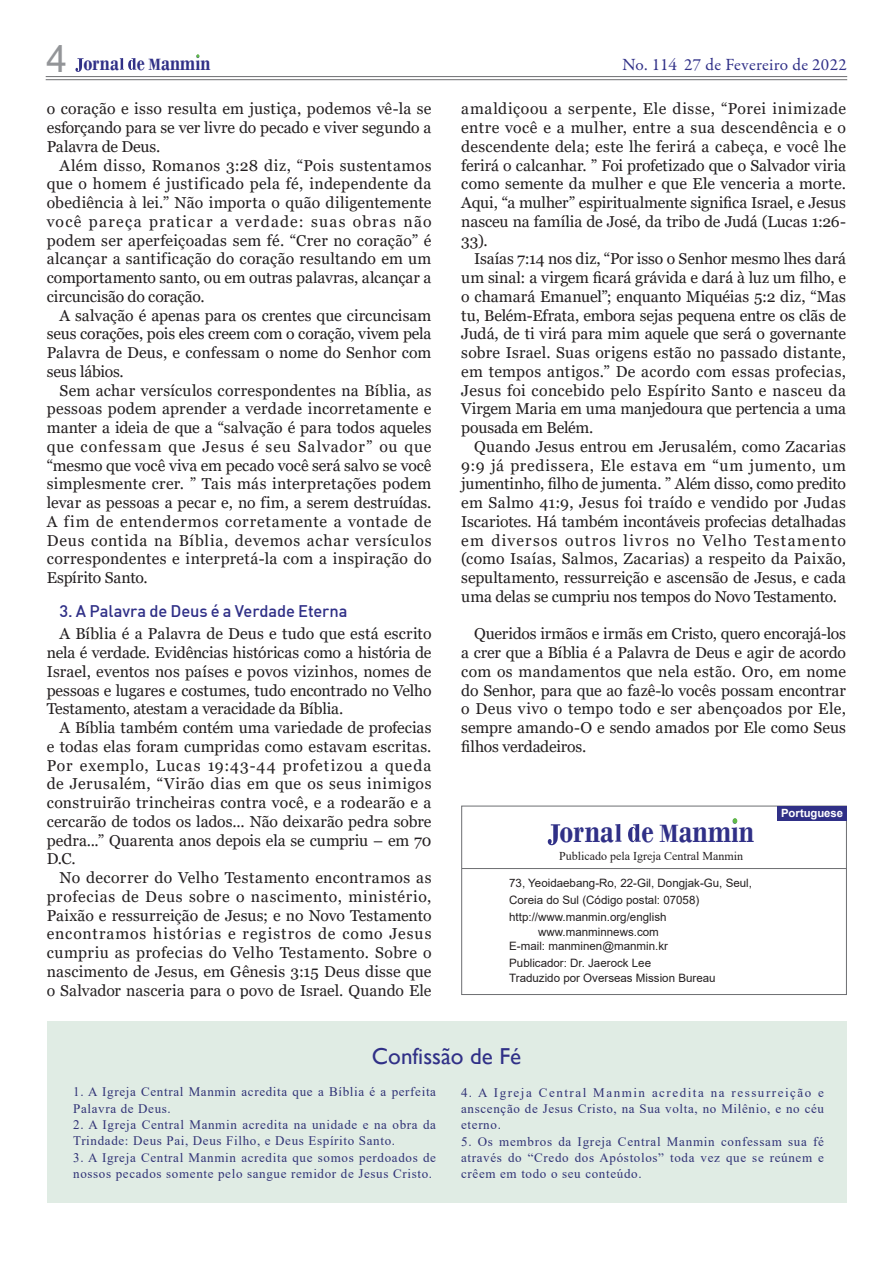
<style>
.page{position:relative;width:893px;height:1263px;background:#fff}
.page>*{position:absolute;margin:0;border:0;box-sizing:border-box;transform-origin:0 0}
.t1{font:37.5px "Arial";color:#939598}
.t2{font:700 36.45px "Bodoni";color:#303087;scale:.78 1}
.t3{font:700 23.7px "Bodoni";color:#303087;scale:.78 1}
.t4{font:23.1px "Gill Sans";color:#303087}
.t5{font:17.25px "Garamond Premr Pro";letter-spacing:.015em;color:#303087}
.t6{font:16.5px "Dinmed";letter-spacing:-.01em;color:#303087}
.t7{font:15.75px/18.8px "Georgia";letter-spacing:-.005em;color:#231f20;text-align:justify}
.t8{font:13.05px/16.4px "Times New Roman";letter-spacing:.05em;color:#303276}
.t9{font:12px "Times New Roman";color:#231f20}
.t10{font:11.55px/17px "Arial";color:#231f20}
.t11{font:700 11.4px "Arial";letter-spacing:-.005em;color:#fff}
.s1{font-size:17.1px}
.s2{font-size:26.25px}
</style>
<div class="page">
<hr style="left:46px;top:76px;width:801px;height:1px;background:#6d6e71">
<hr style="left:46px;top:79px;width:801px;height:1px;background:#6d6e71">
<div style="left:47px;top:1021px;width:799px;height:181px;background:#e0ece4"></div>
<div style="left:461px;top:806px;width:385px;height:189px;border:1px solid #6d6e71"></div>
<hr style="left:462px;top:868px;width:384px;height:1px;background:#6d6e71">
<div style="left:776px;top:806px;width:70px;height:15px;background:#303087"></div>
<svg style="left:628px;top:824px;width:12px;height:18px"></svg>
<svg style="left:615px;top:824px;width:6px;height:18px"></svg>
<svg style="left:547px;top:824px;width:13px;height:21px"></svg>
<svg style="left:732px;top:818px;width:5px;height:6px"></svg>
<svg style="left:120px;top:58px;width:16px;height:12px"></svg>
<svg style="left:75px;top:58px;width:9px;height:14px"></svg>
<h1 class="t1" style="left:47px;top:45px;width:22px">4</h1>
<p class="t5" style="left:622px;top:54px;width:226px">No. 114 27 de Fevereiro de 2022</p>
<p class="t7" style="left:47px;top:99px;width:386px">o coração e isso resulta em justiça, podemos vê-la se esforçando para se ver livre do pecado e viver segundo a Palavra de Deus.</p>
<p class="t7" style="left:47px;top:156px;width:386px;text-indent:13px">Além disso, Romanos 3:28 diz, “Pois sustentamos que o homem é justificado pela fé, independente da obediência à lei.” Não importa o quão diligentemente você pareça praticar a verdade: suas obras não podem ser aperfeiçoadas sem fé. “Crer no coração” é alcançar a santificação do coração resultando em um comportamento santo, ou em outras palavras, alcançar a circuncisão do coração.</p>
<p class="t7" style="left:47px;top:306px;width:386px;text-indent:13px">A salvação é apenas para os crentes que circuncisam seus corações, pois eles creem com o coração, vivem pela Palavra de Deus, e confessam o nome do Senhor com seus lábios.</p>
<p class="t7" style="left:47px;top:381px;width:386px;text-indent:13px">Sem achar versículos correspondentes na Bíblia, as pessoas podem aprender a verdade incorretamente e manter a ideia de que a “salvação é para todos aqueles que confessam que Jesus é seu Salvador” ou que “mesmo que você viva em pecado você será salvo se você simplesmente crer. ” Tais más interpretações podem levar as pessoas a pecar e, no fim, a serem destruídas.<br>A fim de entendermos corretamente a vontade de Deus contida na Bíblia, devemos achar versículos correspondentes e interpretá-la com a inspiração do Espírito Santo.</p>
<p class="t6" style="left:60px;top:604px;width:289px">3. A Palavra de Deus é a Verdade Eterna</p>
<p class="t7" style="left:47px;top:624px;width:386px;text-indent:13px">A Bíblia é a Palavra de Deus e tudo que está escrito nela é verdade. Evidências históricas como a história de Israel, eventos nos países e povos vizinhos, nomes de pessoas e lugares e costumes, tudo encontrado no Velho Testamento, atestam a veracidade da Bíblia.</p>
<p class="t7" style="left:47px;top:718px;width:386px;text-indent:13px">A Bíblia também contém uma variedade de profecias e todas elas foram cumpridas como estavam escritas.<br>Por exemplo, Lucas 19:43-44 profetizou a queda de Jerusalém, “Virão dias em que os seus inimigos construirão trincheiras contra você, e a rodearão e a cercarão de todos os lados... Não deixarão pedra sobre pedra...” Quarenta anos depois ela se cumpriu – em 70<br>D.C.</p>
<p class="t7" style="left:47px;top:868px;width:386px;text-indent:13px">No decorrer do Velho Testamento encontramos as profecias de Deus sobre o nascimento, ministério, Paixão e ressurreição de Jesus; e no Novo Testamento encontramos histórias e registros de como Jesus cumpriu as profecias do Velho Testamento. Sobre o nascimento de Jesus, em Gênesis 3:15 Deus disse que</p>
<h3 class="t3" style="left:83px;top:48px;width:164px">orna e <span class="s1">M</span>anmin</h3>
<p class="t7" style="left:461px;top:99px;width:386px">amaldiçoou a serpente, Ele disse, “Porei inimizade entre você e a mulher, entre a sua descendência e o descendente dela; este lhe ferirá a cabeça, e você lhe ferirá o calcanhar. ” Foi profetizado que o Salvador viria como semente da mulher e que Ele venceria a morte.<br>Aqui, “a mulher” espiritualmente significa Israel, e Jesus nasceu na família de José, da tribo de Judá (Lucas 1:26- 33).</p>
<p class="t7" style="left:461px;top:249px;width:386px;text-indent:13px">Isaías 7:14 nos diz, “Por isso o Senhor mesmo lhes dará um sinal: a virgem ficará grávida e dará à luz um filho, e o chamará Emanuel”; enquanto Miquéias 5:2 diz, “Mas tu, Belém-Efrata, embora sejas pequena entre os clãs de Judá, de ti virá para mim aquele que será o governante sobre Israel. Suas origens estão no passado distante, em tempos antigos.” De acordo com essas profecias, Jesus foi concebido pelo Espírito Santo e nasceu da Virgem Maria em uma manjedoura que pertencia a uma pousada em Belém.</p>
<p class="t7" style="left:461px;top:437px;width:386px;text-indent:13px">Quando Jesus entrou em Jerusalém, como Zacarias 9:9 já predissera, Ele estava em “um jumento, um jumentinho, filho de jumenta. ” Além disso, como predito em Salmo 41:9, Jesus foi traído e vendido por Judas Iscariotes. Há também incontáveis profecias detalhadas em diversos outros livros no Velho Testamento (como Isaías, Salmos, Zacarias) a respeito da Paixão, sepultamento, ressurreição e ascensão de Jesus, e cada uma delas se cumpriu nos tempos do Novo Testamento.</p>
<p class="t7" style="left:461px;top:624px;width:386px;text-indent:13px">Queridos irmãos e irmãs em Cristo, quero encorajá-los a crer que a Bíblia é a Palavra de Deus e agir de acordo com os mandamentos que nela estão. Oro, em nome do Senhor, para que ao fazê-lo vocês possam encontrar o Deus vivo o tempo todo e ser abençoados por Ele, sempre amando-O e sendo amados por Ele como Seus filhos verdadeiros.</p>
<p class="t11" style="left:781px;top:809px;width:64px">Portuguese</p>
<h2 class="t2" style="left:559px;top:808px;width:251px">orna e <span class="s2">M</span>anmin</h2>
<p class="t9" style="left:559px;top:851px;width:185px">Publicado pela Igreja Central Manmin</p>
<p class="t10" style="left:509px;top:876px;width:244px">73, Yeoidaebang-Ro, 22-Gil, Dongjak-Gu, Seul,<br>Coreia do Sul (Código postal: 07058) http://www.manmin.org/english</p>
<p class="t10" style="left:509px;top:925px;width:160px;line-height:14.5px;text-indent:29px">www.manminnews.com<br>E-mail: manminen@manmin.kr</p>
<p class="t10" style="left:509px;top:957px;width:208px;line-height:14.5px">Publicador: Dr. Jaerock Lee<br>Traduzido por Overseas Mission Bureau</p>
<p class="t7" style="left:47px;top:981px;width:386px">o Salvador nasceria para o povo de Israel. Quando Ele</p>
<h3 class="t4" style="left:372px;top:1043px;width:151px">Confissão de Fé</h3>
<p class="t8" style="left:73px;top:1085px;width:364px">1. A Igreja Central Manmin acredita que a Bíblia é a perfeita<br>Palavra de Deus.</p>
<p class="t8" style="left:73px;top:1118px;width:364px">2. A Igreja Central Manmin acredita na unidade e na obra da<br>Trindade: Deus Pai, Deus Filho, e Deus Espírito Santo.</p>
<p class="t8" style="left:73px;top:1150px;width:364px">3. A Igreja Central Manmin acredita que somos perdoados de nossos pecados somente pelo sangue remidor de Jesus Cristo.</p>
<p class="t8" style="left:461px;top:1085px;width:364px;text-align:justify">4. A Igreja Central Manmin acredita na ressurreição e anscenção de Jesus Cristo, na Sua volta, no Milênio, e no céu eterno.</p>
<p class="t8" style="left:461px;top:1134px;width:364px;text-align:justify">5. Os membros da Igreja Central Manmin confessam sua fé através do “Credo dos Apóstolos” toda vez que se reúnem e crêem em todo o seu conteúdo.</p>
</div>
